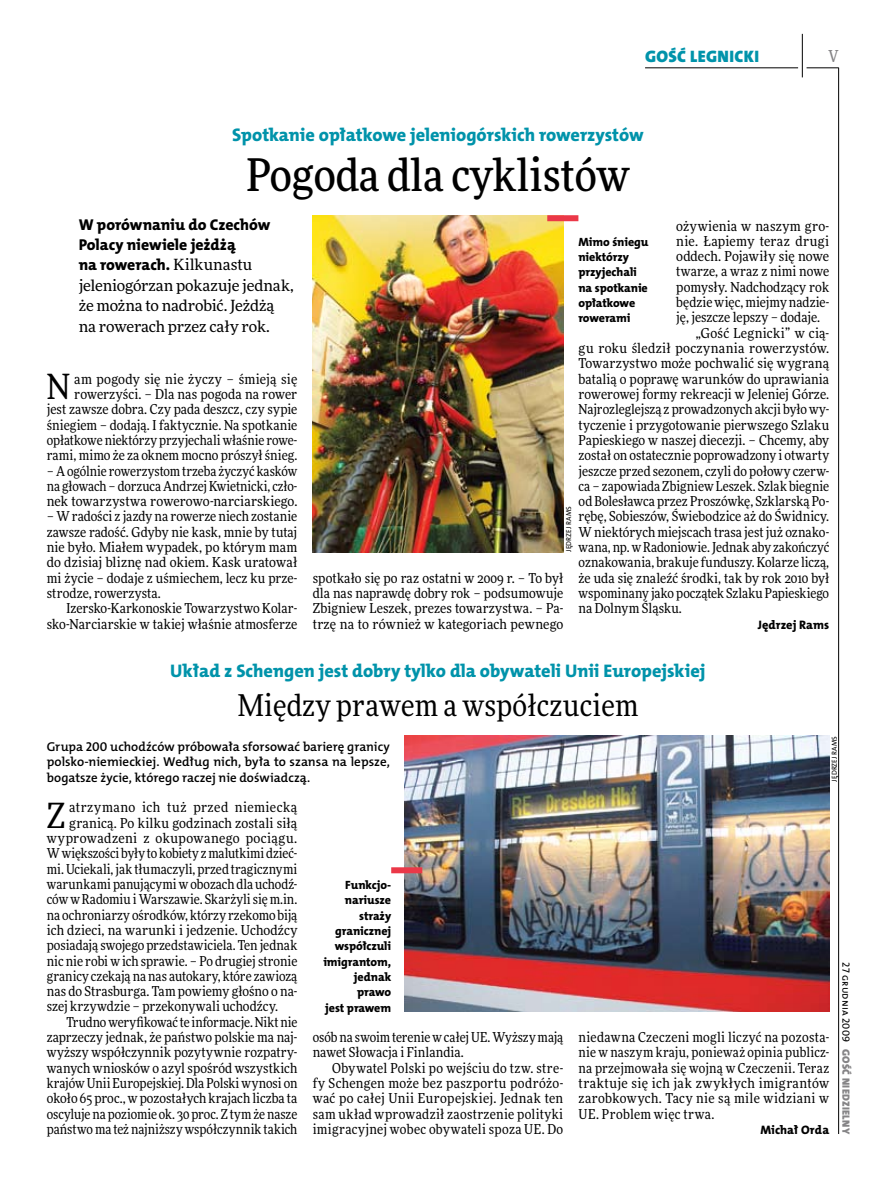
<style>
.page{position:relative;width:893px;height:1191px;background:#fff}
.page>*{position:absolute;margin:0;border:0;box-sizing:border-box;transform-origin:0 0}
.t1{font:500 45px "Freeday Narrow";color:#000}
.t2{font:34.8px "Freeday Narrow News";color:#000}
.t3{font:30px "Freeday Narrow News";letter-spacing:.01em;color:#000}
.t4{font:18.3px "The Mix HP8 Ex Bld";letter-spacing:-.005em;color:#0093aa}
.t5{font:16.65px "The Mix HP9 Blk";letter-spacing:.02em;color:#0093aa}
.t6{font:500 16.5px "Freeday Narrow";color:#858486;scale:.9 1}
.t7{font:15.75px/20.4px "The Mix HP8 Ex Bld";letter-spacing:-.005em;color:#000}
.t8{font:15.45px/20.4px "Freeday News";letter-spacing:-.01em;color:#000}
.t9{font:13.65px/15.3px "Freeday Narrow News";letter-spacing:.005em;color:#000;text-align:justify}
.t10{font:13.65px "Freeday Narrow News";letter-spacing:.03em;color:#000}
.t11{font:13.65px "Freeday Narrow News";letter-spacing:.035em;color:#000}
.t12{font:13.65px "Freeday Narrow News";letter-spacing:.025em;color:#000}
.t13{font:12.9px/15.3px "The Mix HP6 Se Bld";color:#000;text-align:justify}
.t14{font:12.3px "The Mix HP8 Ex Bld";letter-spacing:.01em;color:#000}
.t15{font:12px/15.3px "The Mix HP8 Ex Bld";letter-spacing:.01em;color:#000}
.t16{font:10.5px "The Mix HP9 Blk";letter-spacing:.025em;color:#858486}
.t17{font:10.5px "The Mix HP5 Plain";letter-spacing:.015em;color:#000}
.t18{font:7.2px "The Mix HP5 Plain";letter-spacing:.01em;color:#000}
.s1{font-family:"Freeday News";font-size:15.45px}
</style>
<div class="page">
<hr style="left:806px;top:68px;width:33px;height:1px;background:#000">
<hr style="left:645px;top:68px;width:153px;height:1px;background:#000">
<hr style="left:838px;top:68px;width:1px;height:1066px;background:#000">
<hr style="left:802px;top:34px;width:1px;height:43px;background:#000">
<img style="left:313px;top:215px;width:250px;height:337px">
<div style="left:547px;top:215px;width:31px;height:6px;background:#eb3848"></div>
<img style="left:405px;top:736px;width:424px;height:275px">
<div style="left:391px;top:867px;width:31px;height:6px;background:#eb3848"></div>
<p class="t5" style="left:645px;top:46px;width:115px">GOŚĆ LEGN ICKI</p>
<p class="t6" style="left:828px;top:46px;width:13px">V</p>
<h3 class="t4" style="left:232px;top:123px;width:413px">Spotkanie opłatkowe jeleniogórskich rowerzystów</h3>
<h1 class="t1" style="left:246px;top:147px;width:385px">Pogoda dla cyklistów</h1>
<p class="t7" style="left:79px;top:214px;width:193px">W porównaniu do Czechów<br>Polacy niewiele jeżdżą<br>na rowerach. <span class="s1">Kilkunastu</span></p>
<p class="t8" style="left:79px;top:275px;width:217px">jeleniogórzan pokazuje jednak, że można to nadrobić. Jeżdżą na rowerach przez cały rok.</p>
<p class="t12" style="left:676px;top:217px;width:154px">ożywienia w naszym gro-</p>
<p class="t9" style="left:676px;top:233px;width:154px">nie. Łapiemy teraz drugi</p>
<p class="t9" style="left:676px;top:248px;width:154px">oddech. Pojawiły się nowe</p>
<p class="t9" style="left:676px;top:264px;width:154px">twarze, a wraz z nimi nowe</p>
<p class="t9" style="left:676px;top:279px;width:154px">pomysły. Nadchodzący rok</p>
<p class="t9" style="left:676px;top:294px;width:154px">będzie więc, miejmy nadzie-</p>
<p class="t9" style="left:676px;top:310px;width:146px">ję, jeszcze lepszy – dodaje.</p>
<p class="t9" style="left:696px;top:325px;width:135px">„Gość Legnicki” w cią-</p>
<p class="t9" style="left:579px;top:340px;width:252px">gu roku śledził poczynania rowerzystów.</p>
<p class="t9" style="left:579px;top:356px;width:252px">Towarzystwo może pochwalić się wygraną</p>
<p class="t9" style="left:579px;top:371px;width:252px">batalią o poprawę warunków do uprawiania</p>
<p class="t9" style="left:579px;top:386px;width:252px">rowerowej formy rekreacji w Jeleniej Górze.</p>
<p class="t9" style="left:579px;top:401px;width:252px">Najrozleglejszą z prowadzonych akcji było wy-</p>
<p class="t9" style="left:579px;top:417px;width:252px">tyczenie i przygotowanie pierwszego Szlaku</p>
<p class="t9" style="left:579px;top:432px;width:252px">Papieskiego w naszej diecezji. – Chcemy, aby</p>
<p class="t9" style="left:579px;top:447px;width:252px">został on ostatecznie poprowadzony i otwarty</p>
<p class="t9" style="left:579px;top:463px;width:252px">jeszcze przed sezonem, czyli do połowy czerw-</p>
<p class="t9" style="left:579px;top:478px;width:252px">ca – zapowiada Zbigniew Leszek. Szlak biegnie</p>
<p class="t9" style="left:579px;top:493px;width:252px">od Bolesławca przez Proszówkę, Szklarską Po-</p>
<p class="t9" style="left:579px;top:509px;width:252px">rębę, Sobieszów, Świebodzice aż do Świdnicy.</p>
<p class="t9" style="left:579px;top:524px;width:252px">W niektórych miejscach trasa jest już oznako-</p>
<p class="t9" style="left:579px;top:539px;width:252px">wana, np. w Radoniowie. Jednak aby zakończyć</p>
<p class="t9" style="left:579px;top:555px;width:252px">oznakowania, brakuje funduszy. Kolarze liczą,</p>
<p class="t9" style="left:579px;top:570px;width:252px">że uda się znaleźć środki, tak by rok 2010 był</p>
<p class="t9" style="left:579px;top:585px;width:252px">wspominany jako początek Szlaku Papieskiego</p>
<p class="t9" style="left:579px;top:600px;width:105px">na Dolnym Śląsku.</p>
<p class="t14" style="left:758px;top:616px;width:73px">Jędrzej Rams</p>
<h3 class="t4" style="left:170px;top:659px;width:537px">Układ z Schengen jest dobry tylko dla obywateli Unii Europejskiej</h3>
<h3 class="t3" style="left:238px;top:686px;width:402px">Między prawem a współczuciem</h3>
<p class="t15" style="left:578px;top:234px;width:71px">Mimo śniegu niektórzy przyjechali na spotkanie opłatkowe rowerami</p>
<p class="t9" style="left:47px;top:371px;width:252px;text-align:right">am pogody się nie życzy – śmieją się rowerzyści. – Dla nas pogoda na rower<br>jest zawsze dobra. Czy pada deszcz, czy sypie śniegiem – dodają. I faktycznie. Na spotkanie opłatkowe niektórzy przyjechali właśnie rowe&shy;rami, mimo że za oknem mocno prószył śnieg.</p>
<p class="t9" style="left:47px;top:463px;width:252px">– A ogólnie rowerzystom trzeba życzyć kasków na głowach – dorzuca Andrzej Kwietnicki, czło&shy;nek towarzystwa rowerowo-narciarskiego.</p>
<p class="t9" style="left:47px;top:509px;width:252px">– W radości z jazdy na rowerze niech zostanie zawsze radość. Gdyby nie kask, mnie by tutaj nie było. Miałem wypadek, po którym mam do dzisiaj bliznę nad okiem. Kask uratował mi życie – dodaje z uśmiechem, lecz ku prze&shy;strodze, rowerzysta.</p>
<p class="t9" style="left:47px;top:600px;width:252px;text-align:right">Izersko-Karkonoskie Towarzystwo Kolar&shy;sko-Narciarskie w takiej właśnie atmosferze</p>
<h2 class="t2" style="left:47px;top:365px;width:25px">N</h2>
<p class="t18" style="left:564px;top:552px;width:47px;rotate:-90deg">Jędrzej Rams</p>
<p class="t9" style="left:313px;top:570px;width:252px">spotkało się po raz ostatni w 2009 r. – To był dla nas naprawdę dobry rok – podsumowuje Zbigniew Leszek, prezes towarzystwa. – Pa&shy;trzę na to również w kategoriach pewnego</p>
<p class="t13" style="left:47px;top:739px;width:345px">Grupa 200 uchodźców próbowała sforsować barierę granicy polsko-niemieckiej. Według nich, była to szansa na lepsze, bogatsze życie, którego raczej nie doświadczą.</p>
<h2 class="t2" style="left:47px;top:794px;width:20px">Z</h2>
<p class="t11" style="left:69px;top:799px;width:230px">atrzymano ich tuż przed niemiecką</p>
<p class="t9" style="left:69px;top:815px;width:230px">granicą. Po kilku godzinach zostali siłą</p>
<p class="t10" style="left:47px;top:829px;width:252px">wyprowadzeni z okupowanego pociągu.</p>
<p class="t9" style="left:47px;top:845px;width:252px">W większości były to kobiety z malutkimi dzieć-</p>
<p class="t9" style="left:47px;top:861px;width:252px">mi. Uciekali, jak tłumaczyli, przed tragicznymi</p>
<p class="t9" style="left:47px;top:876px;width:252px">warunkami panującymi w obozach dla uchodź-</p>
<p class="t9" style="left:47px;top:891px;width:252px">ców w Radomiu i Warszawie. Skarżyli się m.in.</p>
<p class="t9" style="left:47px;top:907px;width:252px">na ochroniarzy ośrodków, którzy rzekomo biją</p>
<p class="t9" style="left:47px;top:922px;width:252px">ich dzieci, na warunki i jedzenie. Uchodźcy</p>
<p class="t9" style="left:47px;top:937px;width:252px">posiadają swojego przedstawiciela. Ten jednak</p>
<p class="t9" style="left:47px;top:953px;width:252px">nic nie robi w ich sprawie. – Po drugiej stronie</p>
<p class="t9" style="left:47px;top:968px;width:252px">granicy czekają na nas autokary, które zawiozą</p>
<p class="t9" style="left:47px;top:983px;width:252px">nas do Strasburga. Tam powiemy głośno o na-</p>
<p class="t9" style="left:47px;top:998px;width:233px">szej krzywdzie – przekonywali uchodźcy.</p>
<p class="t9" style="left:66px;top:1014px;width:233px">Trudno weryfikować te informacje. Nikt nie</p>
<p class="t9" style="left:47px;top:1029px;width:252px">zaprzeczy jednak, że państwo polskie ma naj-</p>
<p class="t9" style="left:47px;top:1044px;width:252px">wyższy współczynnik pozytywnie rozpatry-</p>
<p class="t9" style="left:47px;top:1060px;width:252px">wanych wniosków o azyl spośród wszystkich</p>
<p class="t9" style="left:47px;top:1075px;width:252px">krajów Unii Europejskiej. Dla Polski wynosi on</p>
<p class="t9" style="left:47px;top:1090px;width:252px">około 65 proc., w pozostałych krajach liczba ta</p>
<p class="t9" style="left:47px;top:1106px;width:252px">oscyluje na poziomie ok. 30 proc. Z tym że nasze</p>
<p class="t9" style="left:47px;top:1121px;width:252px">państwo ma też najniższy współczynnik takich</p>
<p class="t15" style="left:323px;top:877px;width:70px;text-align:right">Funkcjo&shy;nariusze straży granicznej współczuli imigrantom, jednak prawo<br>jest prawem</p>
<p class="t9" style="left:313px;top:1029px;width:252px">osób na swoim terenie w całej UE. Wyższy mają nawet Słowacja i Finlandia.</p>
<p class="t9" style="left:313px;top:1060px;width:252px;text-indent:20px">Obywatel Polski po wejściu do tzw. stre&shy;fy Schengen może bez paszportu podróżo&shy;wać po całej Unii Europejskiej. Jednak ten sam układ wprowadził zaostrzenie polityki imigracyjnej wobec obywateli spoza UE. Do</p>
<p class="t18" style="left:830px;top:781px;width:47px;rotate:-90deg">jędrzej rams</p>
<p class="t9" style="left:579px;top:1029px;width:252px">niedawna Czeczeni mogli liczyć na pozosta&shy;nie w naszym kraju, ponieważ opinia publicz&shy;na przejmowała się wojną w Czeczenii. Teraz traktuje się ich jak zwykłych imigrantów zarobkowych. Tacy nie są mile widziani w UE. Problem więc trwa.</p>
<p class="t14" style="left:760px;top:1122px;width:70px">Michał Orda</p>
<p class="t17" style="left:853px;top:962px;width:81px;rotate:90deg">27 grudnia 2009</p>
<p class="t16" style="left:853px;top:1049px;width:86px;rotate:90deg">GOŚĆ NIEDZIELNY</p>
</div>
